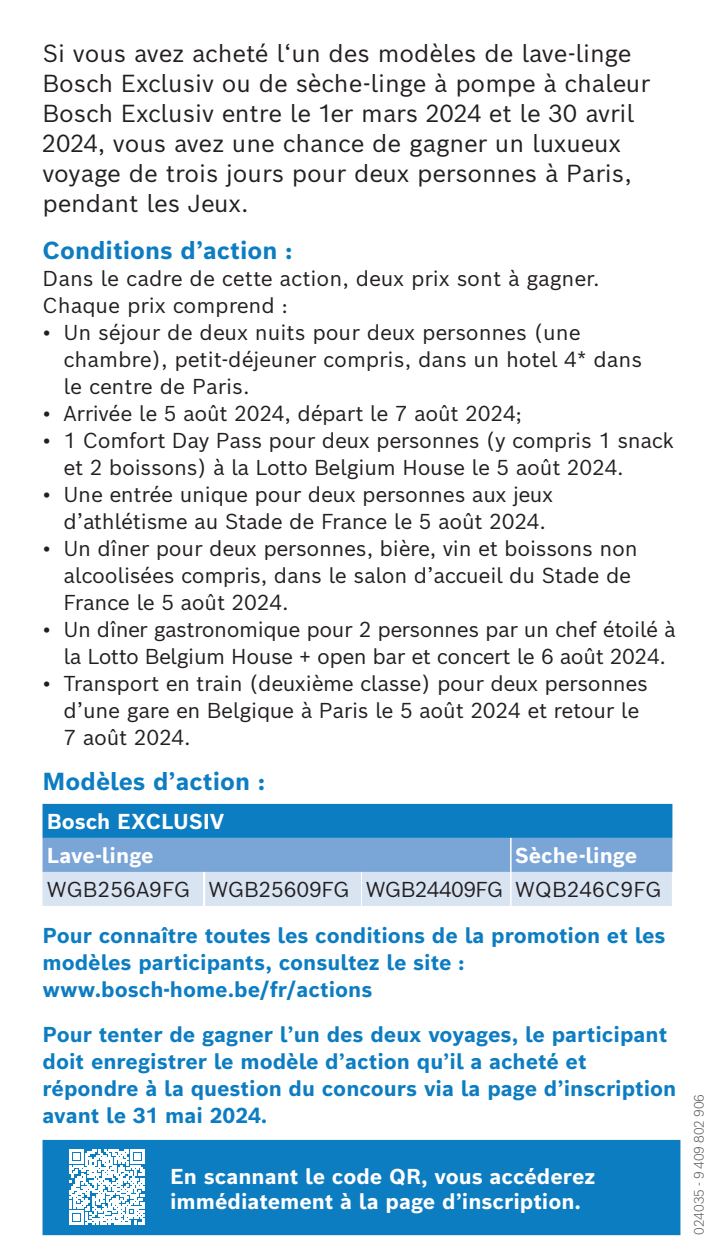
<style>
.page{position:relative;width:723px;height:1259px;background:#fff}
.page>*{position:absolute;margin:0;border:0;box-sizing:border-box;transform-origin:0 0}
.t1{font:24px/30px "Bosch Sans";color:#231f20}
.t2{font:700 24px "Bosch Sans";color:#0d7dc2}
.t3{font:21px/27px "Bosch Sans";letter-spacing:-.01em;color:#231f20}
.t4{font:700 21px/27px "Bosch Sans";color:#0d7dc2}
.t5{font:700 21px/25.2px "Bosch Sans";color:#fff}
.t6{font:21px "Bosch Sans";letter-spacing:-.03em;color:#231f20}
.t7{font:300 13.5px "Bosch Sans";color:#57585a}
</style>
<div class="page">
<svg style="left:43px;top:804px;width:629px;height:102px;background:#75acd9"></svg>
<hr style="left:203px;top:872px;width:2px;height:34px;background:#fff">
<hr style="left:361px;top:872px;width:1px;height:34px;background:#fff">
<hr style="left:510px;top:838px;width:1px;height:34px;background:#fff">
<hr style="left:510px;top:872px;width:1px;height:34px;background:#fff">
<div style="left:43px;top:1140px;width:637px;height:95px;background:#0d7dc2"></div>
<svg style="left:70px;top:1149px;width:75px;height:75px"></svg>
<p class="t1" style="left:43px;top:36px;width:609px">Si vous avez acheté l‘un des modèles de lave-linge Bosch Exclusiv ou de sèche-linge à pompe à chaleur Bosch Exclusiv entre le 1er mars 2024 et le 30 avril 2024, vous avez une chance de gagner un luxueux voyage de trois jours pour deux personnes à Paris, pendant les Jeux.</p>
<p class="t2" style="left:43px;top:230px;width:251px">Conditions d’action :</p>
<p class="t3" style="left:43px;top:263px;width:559px">Dans le cadre de cette action, deux prix sont à gagner.<br>Chaque prix comprend :</p>
<p class="t3" style="left:64px;top:317px;width:580px;text-indent:-21px">• Un séjour de deux nuits pour deux personnes (une chambre), petit-déjeuner compris, dans un hotel 4* dans le centre de Paris.</p>
<p class="t3" style="left:43px;top:398px;width:481px">• Arrivée le 5 août 2024, départ le 7 août 2024;</p>
<p class="t3" style="left:64px;top:425px;width:612px;text-indent:-21px">• 1 Comfort Day Pass pour deux personnes (y compris 1 snack et 2 boissons) à la Lotto Belgium House le 5 août 2024.</p>
<p class="t3" style="left:64px;top:479px;width:491px;text-indent:-21px">• Une entrée unique pour deux personnes aux jeux d’athlétisme au Stade de France le 5 août 2024.</p>
<p class="t3" style="left:64px;top:533px;width:576px;text-indent:-21px">• Un dîner pour deux personnes, bière, vin et boissons non alcoolisées compris, dans le salon d’accueil du Stade de<br>France le 5 août 2024.</p>
<p class="t3" style="left:43px;top:614px;width:635px;text-align:center">• Un dîner gastronomique pour 2 personnes par un chef étoilé à la Lotto Belgium House + open bar et concert le 6 août 2024.</p>
<p class="t3" style="left:64px;top:668px;width:586px;text-indent:-21px">• Transport en train (deuxième classe) pour deux personnes d’une gare en Belgique à Paris le 5 août 2024 et retour le<br>7 août 2024.</p>
<p class="t2" style="left:43px;top:761px;width:224px">Modèles d’action :</p>
<p class="t5" style="left:47px;top:807px;width:179px">Bosch EXCLUSIV</p>
<p class="t5" style="left:47px;top:841px;width:108px">Lave-linge</p>
<p class="t5" style="left:515px;top:841px;width:124px">Sèche-linge</p>
<p class="t3" style="left:47px;top:874px;width:145px">WGB256A9FG</p>
<p class="t3" style="left:208px;top:874px;width:143px">WGB25609FG</p>
<p class="t6" style="left:366px;top:872px;width:139px">WGB24409FG</p>
<p class="t3" style="left:515px;top:874px;width:148px">WQB246C9FG</p>
<p class="t4" style="left:43px;top:920px;width:624px">Pour connaître toutes les conditions de la promotion et les modèles participants, consultez le site :</p>
<p class="t4" style="left:43px;top:974px;width:331px">www.bosch-home.be/fr/actions</p>
<p class="t4" style="left:43px;top:1019px;width:635px">Pour tenter de gagner l’un des deux voyages, le participant doit enregistrer le modèle d’action qu’il a acheté et répondre à la question du concours via la page d’inscription avant le 31 mai 2024.</p>
<p class="t5" style="left:170px;top:1162px;width:427px">En scannant le code QR, vous accéderez immédiatement à la page d’inscription.</p>
<p class="t7" style="left:690px;top:1235px;width:143px;rotate:-90deg">024035 - 9 409 802 906</p>
</div>
